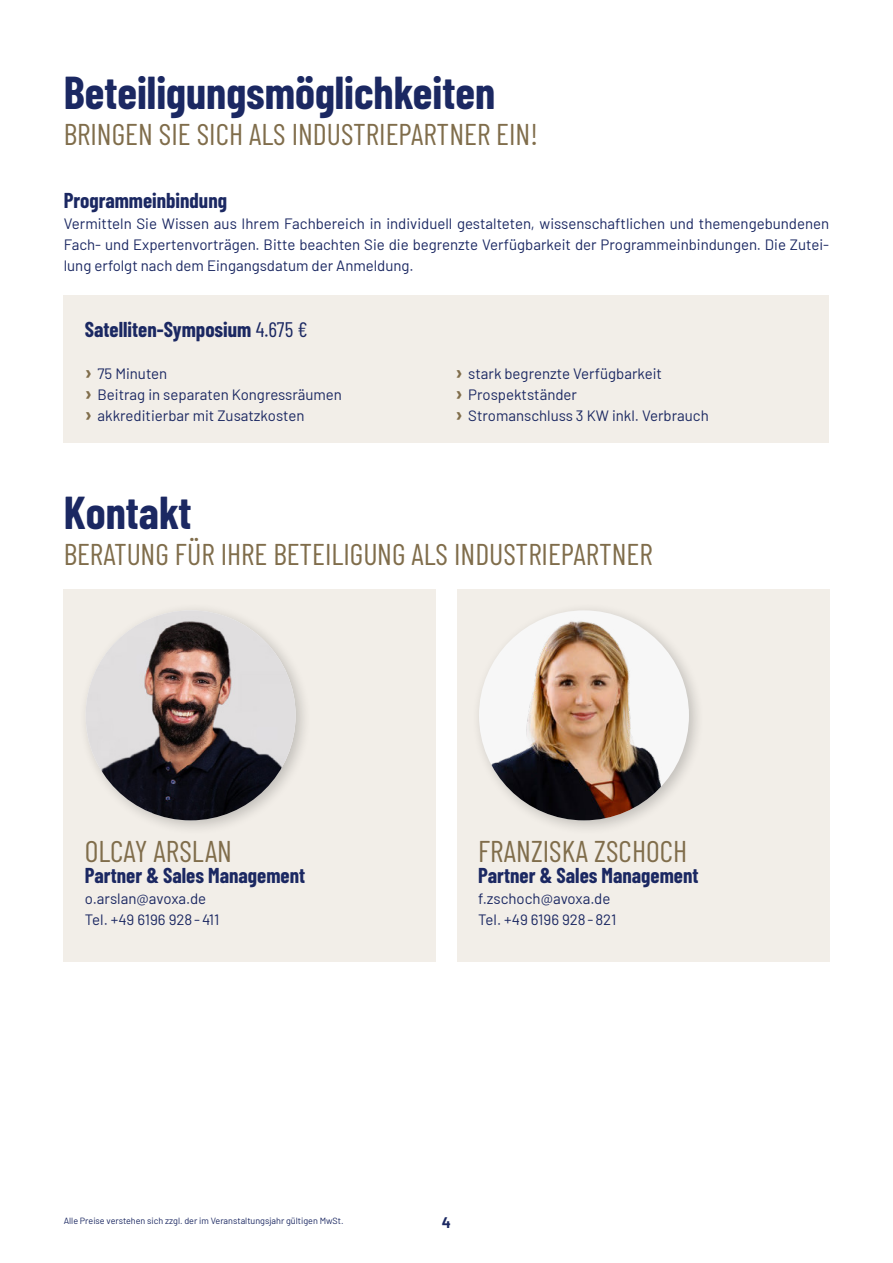
<style>
.page{position:relative;width:893px;height:1263px;background:#fff}
.page>*{position:absolute;margin:0;border:0;box-sizing:border-box;transform-origin:0 0}
.t1{font:700 45px "Barlow Condensed";color:#1b2862}
.t2{font:30px "Barlow Condensed";color:#806d4b}
.t3{font:700 21px "Barlow Condensed";color:#1b2862}
.t4{font:15px/21px "Barlow";color:#1b2862}
.t5{font:700 15px "Barlow";color:#1b2862}
.t6{font:9px "Barlow";color:#1b2862}
.s1{font-weight:400}
.s2{font-weight:700;font-size:21px;color:#806d4b}
</style>
<div class="page">
<div style="left:64px;top:295px;width:765px;height:148px;background:#f2eee8"></div>
<div style="left:64px;top:589px;width:372px;height:372px;background:#f2eee8"></div>
<div style="left:457px;top:589px;width:372px;height:372px;background:#f2eee8"></div>
<div style="left:78px;top:602px;width:234px;height:234px;background:#000;opacity:.2"></div>
<img style="left:86px;top:610px;width:210px;height:210px;border-radius:105px">
<div style="left:471px;top:602px;width:234px;height:234px;background:#000;opacity:.2"></div>
<img style="left:479px;top:610px;width:210px;height:210px;border-radius:105px">
<h1 class="t1" style="left:64px;top:75px;width:433px">Beteiligungsmöglichkeiten</h1>
<h2 class="t2" style="left:64px;top:117px;width:476px">BRINGEN SIE SICH ALS INDUSTRIEPARTNER EIN!</h2>
<h3 class="t3" style="left:64px;top:192px;width:165px">Programmeinbindung</h3>
<p class="t4" style="left:64px;top:212px;width:767px;text-align:justify">Vermitteln Sie Wissen aus Ihrem Fachbereich in individuell gestalteten, wissenschaftlichen und themengebundenen Fach- und Expertenvorträgen. Bitte beachten Sie die begrenzte Verfügbarkeit der Programmeinbindungen. Die Zutei&shy;lung erfolgt nach dem Eingangsdatum der Anmeldung.</p>
<h3 class="t3" style="left:85px;top:322px;width:224px">Satelliten-Symposium <span class="s1">4.675 €</span></h3>
<p class="t4" style="left:85px;top:365px;width:259px"><span class="s2">›</span> 75 Minuten<br><span class="s2">›</span> Beitrag in separaten Kongressräumen <span class="s2">›</span> akkreditierbar mit Zusatzkosten</p>
<p class="t4" style="left:455px;top:365px;width:255px"><span class="s2">›</span> stark begrenzte Verfügbarkeit<br><span class="s2">›</span> Prospektständer<br><span class="s2">›</span> Stromanschluss 3 KW inkl. Verbrauch</p>
<h1 class="t1" style="left:64px;top:496px;width:129px">Kontakt</h1>
<h2 class="t2" style="left:64px;top:537px;width:590px">BERATUNG FÜR IHRE BETEILIGUNG ALS INDUSTRIEPARTNER</h2>
<h2 class="t2" style="left:85px;top:834px;width:149px">OLCAY ARSLAN</h2>
<h3 class="t3" style="left:85px;top:868px;width:222px">Partner &amp; Sales Management</h3>
<p class="t4" style="left:85px;top:890px;width:136px">o.arslan@avoxa.de<br>Tel. +49 6196 928 - 411</p>
<h2 class="t2" style="left:478px;top:834px;width:211px">FRANZISKA ZSCHOCH</h2>
<h3 class="t3" style="left:478px;top:868px;width:222px">Partner &amp; Sales Management</h3>
<p class="t4" style="left:478px;top:890px;width:140px">f.zschoch@avoxa.de<br>Tel. +49 6196 928 - 821</p>
<p class="t6" style="left:64px;top:1217px;width:281px">Alle Preise verstehen sich zzgl. der im Veranstaltungsjahr gültigen MwSt.</p>
<p class="t5" style="left:442px;top:1214px;width:11px">4</p>
</div>
